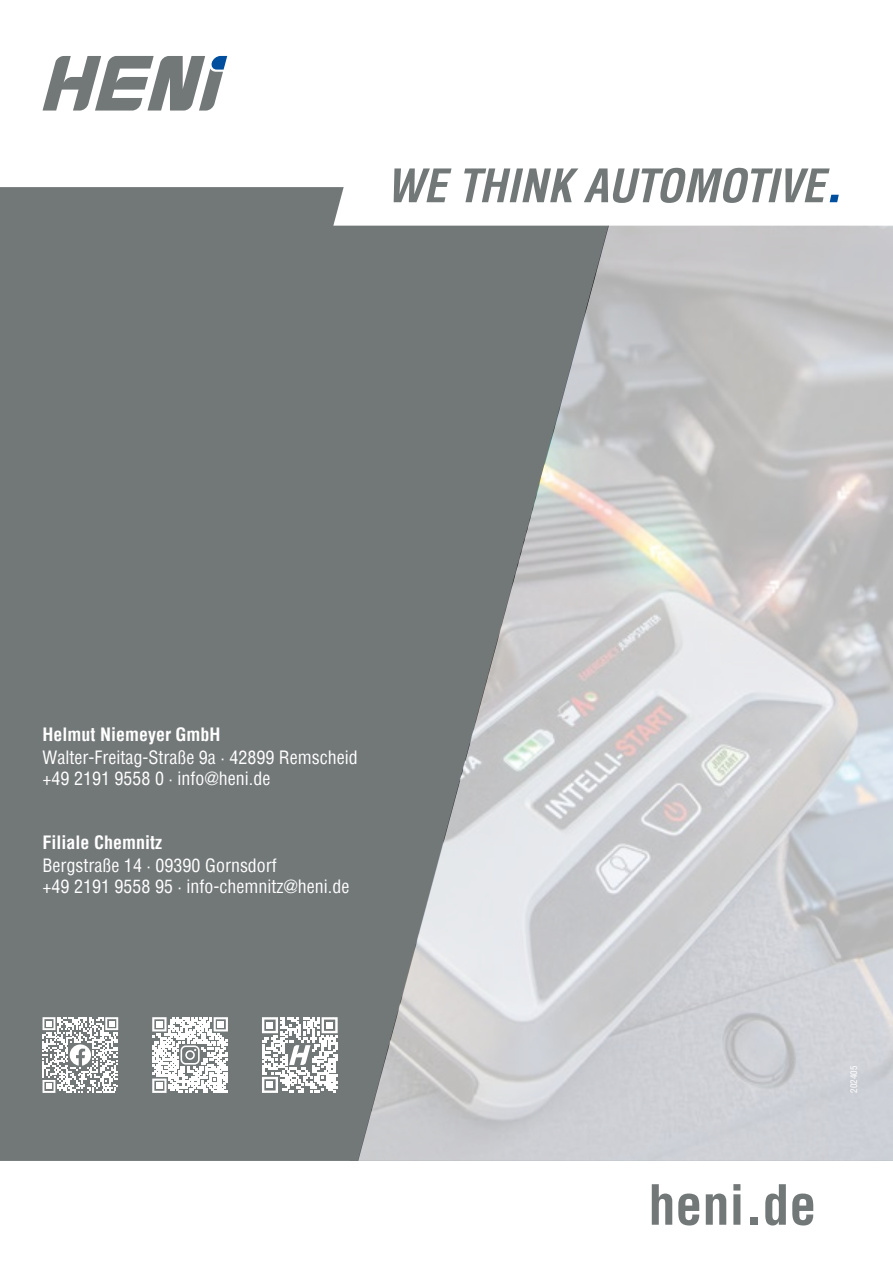
<style>
.page{position:relative;width:893px;height:1263px;background:#fff}
.page>*{position:absolute;margin:0;border:0;box-sizing:border-box;transform-origin:0 0}
.t1{font:700 condensed 54px "Helvetica";color:#727777}
.t2{font:condensed 18px/21px "Helvetica";color:#fff}
.t3{font:700 condensed 18px "Helvetica";color:#fff}
.t4{font:condensed 9px "Helvetica";color:#fff}
</style>
<div class="page">
<svg style="left:43px;top:56px;width:184px;height:55px"></svg>
<div style="left:0;top:187px;width:358px;height:974px;background:#727777"></div>
<svg style="left:43px;top:1017px;width:75px;height:76px"></svg>
<svg style="left:262px;top:1017px;width:76px;height:76px"></svg>
<svg style="left:152px;top:1017px;width:76px;height:76px"></svg>
<svg style="left:358px;top:226px;width:535px;height:935px;background:#b7b9ba"></svg>
<svg style="left:333px;top:167px;width:560px;height:59px"></svg>
<svg style="left:394px;top:168px;width:445px;height:35px"></svg>
<p class="t3" style="left:43px;top:722px;width:180px">Helmut Niemeyer GmbH</p>
<p class="t2" style="left:43px;top:746px;width:317px">Walter-Freitag-Straße 9a · 42899 Remscheid +49 2191 9558 0 · info@heni.de</p>
<p class="t3" style="left:43px;top:830px;width:121px">Filiale Chemnitz</p>
<p class="t2" style="left:43px;top:855px;width:308px">Bergstraße 14 · 09390 Gornsdorf<br>+49 2191 9558 95 · info-chemnitz@heni.de</p>
<h1 class="t1" style="left:648px;top:1169px;width:169px">heni.de</h1>
<p class="t4" style="left:848px;top:1093px;width:28px;rotate:-90deg">202405</p>
</div>
